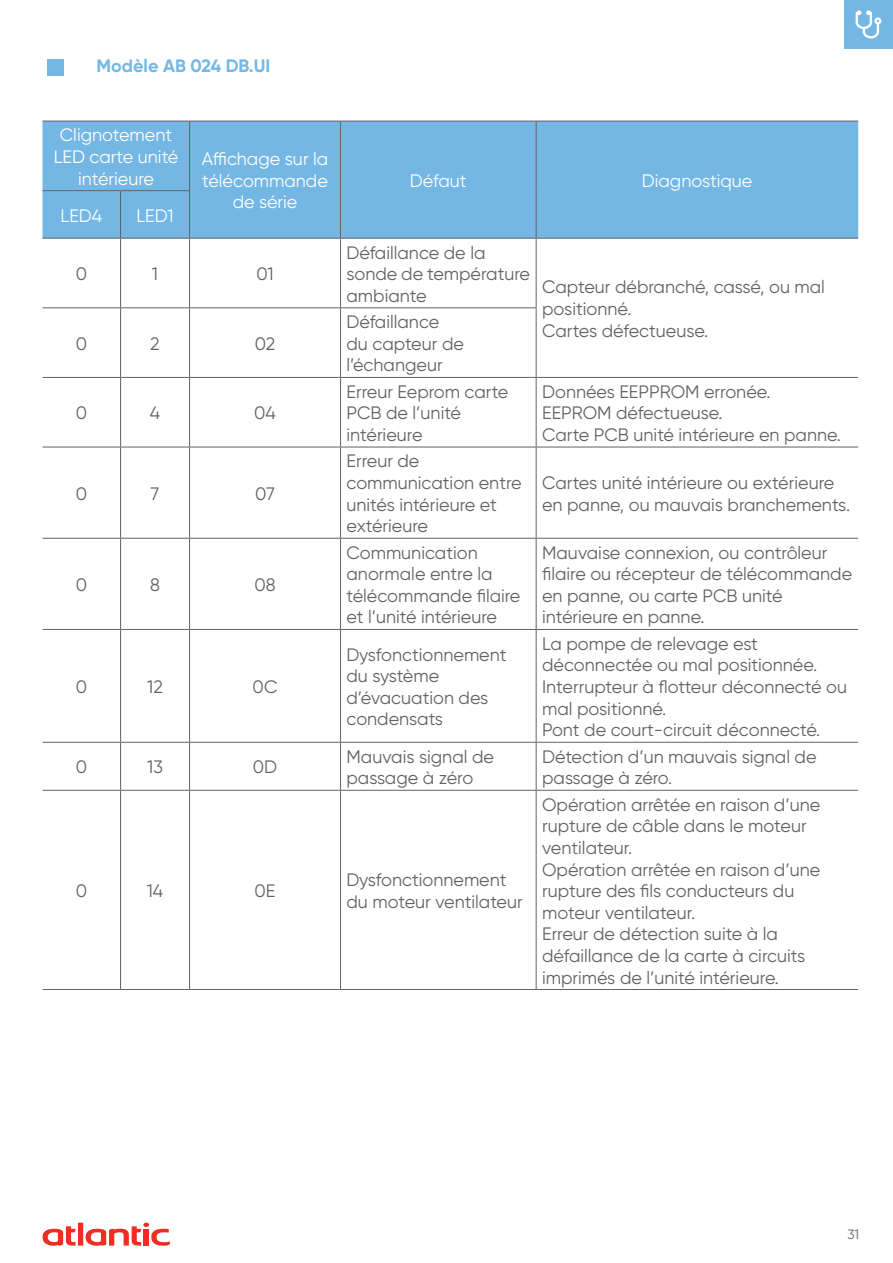
<style>
.page{position:relative;width:893px;height:1263px;background:#fff}
.page>*{position:absolute;margin:0;border:0;box-sizing:border-box;transform-origin:0 0}
.t1{font:18px/21.6px "Gilroy";color:#636366}
.t2{font:18px/21.6px "Gilroy";color:#fff;text-align:center}
.t3{font:700 18px "Gilroy";color:#74b7e5}
.t4{font:13.5px "Gilroy";color:#636366}
.s1{font-family:"Arial";font-weight:400;font-size:72px}
</style>
<div class="page">
<div style="left:844px;top:0;width:49px;height:49px;background:#74b7e5"></div>
<svg style="left:856px;top:10px;width:25px;height:28px"></svg>
<svg style="left:43px;top:1222px;width:127px;height:24px"></svg>
<div style="left:43px;top:122px;width:815px;height:116px;background:#74b7e5"></div>
<hr style="left:43px;top:121px;width:78px;height:1px;background:#636366">
<hr style="left:121px;top:121px;width:69px;height:1px;background:#636366">
<hr style="left:190px;top:121px;width:151px;height:1px;background:#636366">
<hr style="left:189px;top:121px;width:1px;height:69px;background:#636366">
<hr style="left:341px;top:121px;width:195px;height:1px;background:#636366">
<hr style="left:340px;top:121px;width:1px;height:70px;background:#636366">
<hr style="left:536px;top:121px;width:322px;height:1px;background:#636366">
<hr style="left:536px;top:121px;width:1px;height:70px;background:#636366">
<hr style="left:340px;top:191px;width:1px;height:47px;background:#636366">
<hr style="left:536px;top:191px;width:1px;height:47px;background:#636366">
<hr style="left:43px;top:190px;width:78px;height:1px;background:#636366">
<hr style="left:121px;top:190px;width:69px;height:1px;background:#636366">
<hr style="left:120px;top:191px;width:1px;height:47px;background:#636366">
<hr style="left:189px;top:191px;width:1px;height:47px;background:#636366">
<hr style="left:43px;top:238px;width:78px;height:1px;background:#636366">
<hr style="left:121px;top:238px;width:69px;height:1px;background:#636366">
<hr style="left:120px;top:239px;width:1px;height:68px;background:#636366">
<hr style="left:190px;top:238px;width:151px;height:1px;background:#636366">
<hr style="left:189px;top:239px;width:1px;height:68px;background:#636366">
<hr style="left:341px;top:238px;width:195px;height:1px;background:#636366">
<hr style="left:340px;top:239px;width:1px;height:68px;background:#636366">
<hr style="left:536px;top:238px;width:322px;height:1px;background:#636366">
<hr style="left:536px;top:239px;width:1px;height:68px;background:#636366">
<hr style="left:43px;top:307px;width:78px;height:1px;background:#636366">
<hr style="left:121px;top:307px;width:69px;height:1px;background:#636366">
<hr style="left:120px;top:308px;width:1px;height:69px;background:#636366">
<hr style="left:190px;top:307px;width:151px;height:1px;background:#636366">
<hr style="left:189px;top:308px;width:1px;height:69px;background:#636366">
<hr style="left:341px;top:307px;width:195px;height:1px;background:#636366">
<hr style="left:340px;top:308px;width:1px;height:69px;background:#636366">
<hr style="left:536px;top:308px;width:1px;height:69px;background:#636366">
<hr style="left:43px;top:377px;width:78px;height:1px;background:#636366">
<hr style="left:121px;top:377px;width:69px;height:1px;background:#636366">
<hr style="left:120px;top:378px;width:1px;height:69px;background:#636366">
<hr style="left:190px;top:377px;width:151px;height:1px;background:#636366">
<hr style="left:189px;top:378px;width:1px;height:69px;background:#636366">
<hr style="left:341px;top:377px;width:195px;height:1px;background:#636366">
<hr style="left:340px;top:378px;width:1px;height:69px;background:#636366">
<hr style="left:536px;top:377px;width:322px;height:1px;background:#636366">
<hr style="left:536px;top:378px;width:1px;height:69px;background:#636366">
<hr style="left:43px;top:447px;width:78px;height:1px;background:#636366">
<hr style="left:121px;top:447px;width:69px;height:1px;background:#636366">
<hr style="left:120px;top:447px;width:1px;height:91px;background:#636366">
<hr style="left:190px;top:447px;width:151px;height:1px;background:#636366">
<hr style="left:189px;top:447px;width:1px;height:91px;background:#636366">
<hr style="left:341px;top:447px;width:195px;height:1px;background:#636366">
<hr style="left:340px;top:447px;width:1px;height:91px;background:#636366">
<hr style="left:536px;top:447px;width:322px;height:1px;background:#636366">
<hr style="left:536px;top:447px;width:1px;height:91px;background:#636366">
<hr style="left:43px;top:538px;width:78px;height:1px;background:#636366">
<hr style="left:121px;top:538px;width:69px;height:1px;background:#636366">
<hr style="left:120px;top:539px;width:1px;height:90px;background:#636366">
<hr style="left:190px;top:538px;width:151px;height:1px;background:#636366">
<hr style="left:189px;top:539px;width:1px;height:90px;background:#636366">
<hr style="left:341px;top:538px;width:195px;height:1px;background:#636366">
<hr style="left:340px;top:539px;width:1px;height:90px;background:#636366">
<hr style="left:536px;top:538px;width:322px;height:1px;background:#636366">
<hr style="left:536px;top:539px;width:1px;height:90px;background:#636366">
<hr style="left:43px;top:629px;width:78px;height:1px;background:#636366">
<hr style="left:121px;top:629px;width:69px;height:1px;background:#636366">
<hr style="left:120px;top:630px;width:1px;height:112px;background:#636366">
<hr style="left:190px;top:629px;width:151px;height:1px;background:#636366">
<hr style="left:189px;top:630px;width:1px;height:112px;background:#636366">
<hr style="left:341px;top:629px;width:195px;height:1px;background:#636366">
<hr style="left:340px;top:630px;width:1px;height:112px;background:#636366">
<hr style="left:536px;top:629px;width:322px;height:1px;background:#636366">
<hr style="left:536px;top:630px;width:1px;height:112px;background:#636366">
<hr style="left:43px;top:742px;width:78px;height:1px;background:#636366">
<hr style="left:121px;top:742px;width:69px;height:1px;background:#636366">
<hr style="left:120px;top:743px;width:1px;height:47px;background:#636366">
<hr style="left:190px;top:742px;width:151px;height:1px;background:#636366">
<hr style="left:189px;top:743px;width:1px;height:47px;background:#636366">
<hr style="left:341px;top:742px;width:195px;height:1px;background:#636366">
<hr style="left:340px;top:743px;width:1px;height:47px;background:#636366">
<hr style="left:536px;top:742px;width:322px;height:1px;background:#636366">
<hr style="left:536px;top:743px;width:1px;height:47px;background:#636366">
<hr style="left:43px;top:790px;width:78px;height:1px;background:#636366">
<hr style="left:121px;top:790px;width:69px;height:1px;background:#636366">
<hr style="left:120px;top:791px;width:1px;height:198px;background:#636366">
<hr style="left:190px;top:790px;width:151px;height:1px;background:#636366">
<hr style="left:189px;top:791px;width:1px;height:198px;background:#636366">
<hr style="left:341px;top:790px;width:195px;height:1px;background:#636366">
<hr style="left:340px;top:791px;width:1px;height:198px;background:#636366">
<hr style="left:536px;top:790px;width:322px;height:1px;background:#636366">
<hr style="left:536px;top:791px;width:1px;height:198px;background:#636366">
<hr style="left:43px;top:989px;width:78px;height:1px;background:#636366">
<hr style="left:121px;top:989px;width:69px;height:1px;background:#636366">
<hr style="left:190px;top:989px;width:151px;height:1px;background:#636366">
<hr style="left:341px;top:989px;width:195px;height:1px;background:#636366">
<hr style="left:536px;top:989px;width:322px;height:1px;background:#636366">
<p class="t3" style="left:43px;top:54px;width:229px"><span class="s1">▪</span> Modèle AB 024 DB.UI</p>
<p class="t2" style="left:54px;top:124px;width:126px">Clignotement<br>LED carte unité intérieure</p>
<p class="t2" style="left:61px;top:204px;width:43px">LED4</p>
<p class="t2" style="left:136px;top:204px;width:39px">LED1</p>
<p class="t2" style="left:202px;top:148px;width:128px">Affichage sur la télécommande de série</p>
<p class="t1" style="left:76px;top:263px;width:13px">0</p>
<p class="t1" style="left:152px;top:263px;width:8px">1</p>
<p class="t1" style="left:256px;top:263px;width:19px">01</p>
<p class="t1" style="left:76px;top:332px;width:13px">0</p>
<p class="t1" style="left:150px;top:332px;width:11px">2</p>
<p class="t1" style="left:255px;top:332px;width:22px">02</p>
<p class="t1" style="left:76px;top:402px;width:13px">0</p>
<p class="t1" style="left:150px;top:402px;width:12px">4</p>
<p class="t1" style="left:254px;top:402px;width:23px">04</p>
<p class="t1" style="left:76px;top:483px;width:13px">0</p>
<p class="t1" style="left:151px;top:483px;width:10px">7</p>
<p class="t1" style="left:255px;top:483px;width:21px">07</p>
<p class="t1" style="left:76px;top:574px;width:13px">0</p>
<p class="t1" style="left:150px;top:574px;width:11px">8</p>
<p class="t1" style="left:254px;top:574px;width:23px">08</p>
<p class="t1" style="left:76px;top:676px;width:13px">0</p>
<p class="t1" style="left:147px;top:676px;width:17px">12</p>
<p class="t1" style="left:253px;top:676px;width:26px">0C</p>
<p class="t2" style="left:410px;top:170px;width:58px">Défaut</p>
<p class="t2" style="left:642px;top:170px;width:112px">Diagnostique</p>
<p class="t1" style="left:346px;top:241px;width:185px">Défaillance de la sonde de température ambiante</p>
<p class="t1" style="left:346px;top:311px;width:119px">Défaillance du capteur de l’échangeur</p>
<p class="t1" style="left:542px;top:276px;width:284px">Capteur débranché, cassé, ou mal positionné.<br>Cartes défectueuse.</p>
<p class="t1" style="left:346px;top:380px;width:163px">Erreur Eeprom carte<br>PCB de l’unité intérieure</p>
<p class="t1" style="left:542px;top:380px;width:300px">Données EEPPROM erronée.<br>EEPROM défectueuse.<br>Carte PCB unité intérieure en panne.</p>
<p class="t1" style="left:346px;top:450px;width:177px">Erreur de communication entre unités intérieure et extérieure</p>
<p class="t1" style="left:542px;top:472px;width:310px">Cartes unité intérieure ou extérieure en panne, ou mauvais branchements.</p>
<p class="t1" style="left:346px;top:541px;width:175px">Communication anormale entre la télécommande filaire et l’unité intérieure</p>
<p class="t1" style="left:542px;top:541px;width:312px">Mauvaise connexion, ou contrôleur filaire ou récepteur de télécommande en panne, ou carte PCB unité intérieure en panne.</p>
<p class="t1" style="left:346px;top:643px;width:162px">Dysfonctionnement du système d’évacuation des condensats</p>
<p class="t1" style="left:542px;top:633px;width:306px">La pompe de relevage est déconnectée ou mal positionnée.<br>Interrupteur à flotteur déconnecté ou mal positionné.<br>Pont de court-circuit déconnecté.</p>
<p class="t1" style="left:76px;top:756px;width:13px">0</p>
<p class="t1" style="left:147px;top:756px;width:17px">13</p>
<p class="t1" style="left:253px;top:756px;width:26px">0D</p>
<p class="t1" style="left:346px;top:745px;width:149px">Mauvais signal de passage à zéro</p>
<p class="t1" style="left:542px;top:745px;width:276px">Détection d’un mauvais signal de passage à zéro.</p>
<p class="t1" style="left:76px;top:880px;width:13px">0</p>
<p class="t1" style="left:147px;top:880px;width:18px">14</p>
<p class="t1" style="left:255px;top:880px;width:22px">0E</p>
<p class="t1" style="left:346px;top:869px;width:178px">Dysfonctionnement du moteur ventilateur</p>
<p class="t1" style="left:542px;top:793px;width:280px">Opération arrêtée en raison d’une rupture de câble dans le moteur ventilateur.<br>Opération arrêtée en raison d’une rupture des fils conducteurs du moteur ventilateur.<br>Erreur de détection suite à la défaillance de la carte à circuits imprimés de l’unité intérieure.</p>
<p class="t4" style="left:847px;top:1225px;width:13px">31</p>
</div>
